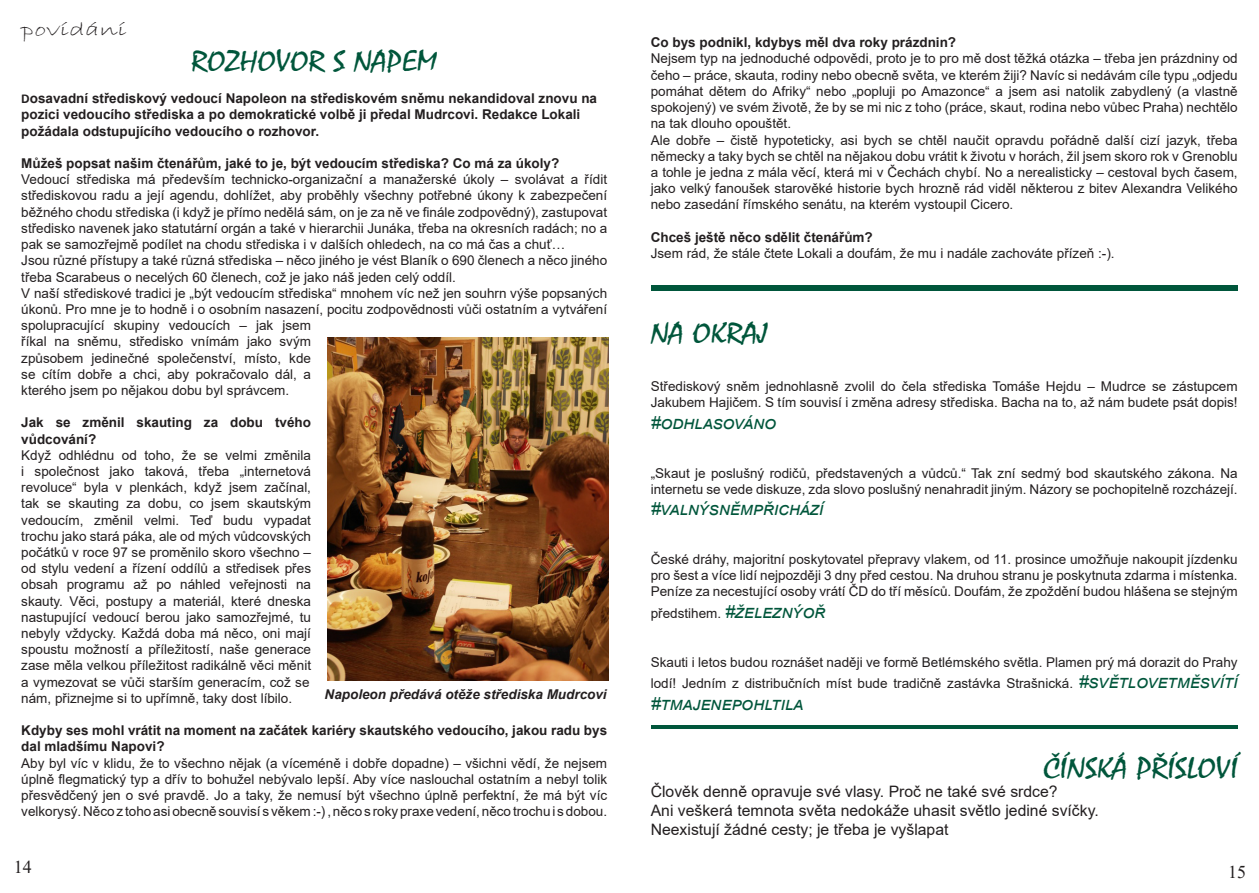
<style>
.page{position:relative;width:1259px;height:893px;background:#fff}
.page>*{position:absolute;margin:0;border:0;box-sizing:border-box;transform-origin:0 0}
.t1{font:30px "Mistral";color:#00563b;scale:1.15 1}
.t2{font:19.5px "Bradley Hand ITC";color:#231f20;scale:1.5 1}
.t3{font:italic 18px "Arial";color:#00563b}
.t4{font:18px "Times New Roman";color:#231f20}
.t5{font:15.75px/18.9px "Arial";color:#231f20}
.t6{font:13.5px/16.2px "Arial";color:#231f20}
.t7{font:700 13.5px/16.2px "Arial";color:#231f20}
.t8{font:italic 700 13.5px "Arial";color:#231f20}
.s1{font-family:"Calibri"}
.s2{font-style:italic;font-size:18px;color:#00563b}
</style>
<div class="page">
<img style="left:327px;top:337px;width:281px;height:343px">
<div style="left:651px;top:285px;width:586px;height:6px;background:#00563b"></div>
<hr style="left:651px;top:725px;width:586px;height:3px;background:#00563b">
<h2 class="t2" style="left:21px;top:17px;width:72px">povídání</h2>
<h1 class="t1" style="left:191px;top:43px;width:214px">ROZHOVOR S NAPEM</h1>
<p class="t7" style="left:21px;top:91px;width:577px"><span class="s1">D</span>osavadní střediskový vedoucí Napoleon na střediskovém sněmu nekandidoval znovu na pozici vedoucího střediska a po demokratické volbě ji předal Mudrcovi. Redakce Lokali požádala odstupujícího vedoucího o rozhovor.</p>
<p class="t7" style="left:21px;top:155px;width:539px">Můžeš popsat našim čtenářům, jaké to je, být vedoucím střediska? Co má za úkoly?</p>
<p class="t6" style="left:21px;top:171px;width:587px">Vedoucí střediska má především technicko-organizační a manažerské úkoly – svolávat a řídit střediskovou radu a její agendu, dohlížet, aby proběhly všechny potřebné úkony k zabezpečení běžného chodu střediska (i když je přímo nedělá sám, on je za ně ve finále zodpovědný), zastupovat středisko navenek jako statutární orgán a také v hierarchii Junáka, třeba na okresních radách; no a pak se samozřejmě podílet na chodu střediska i v dalších ohledech, na co má čas a chuť…<br>Jsou různé přístupy a také různá střediska – něco jiného je vést Blaník o 690 členech a něco jiného třeba Scarabeus o necelých 60 členech, což je jako náš jeden celý oddíl.<br>V naší střediskové tradici je „být vedoucím střediska“ mnohem víc než jen souhrn výše popsaných úkonů. Pro mne je to hodně i o osobním nasazení, pocitu zodpovědnosti vůči ostatním a vytváření spolupracující skupiny vedoucích – jak jsem<br>říkal na sněmu, středisko vnímám jako svým<br>způsobem jedinečné společenství, místo, kde<br>se cítím dobře a chci, aby pokračovalo dál, a<br>kterého jsem po nějakou dobu byl správcem.</p>
<p class="t7" style="left:21px;top:415px;width:291px">Jak se změnil skauting za dobu tvého vůdcování?</p>
<p class="t6" style="left:21px;top:447px;width:291px;text-align:justify">Když odhlédnu od toho, že se velmi změnila i společnost jako taková, třeba „internetová revoluce“ byla v plenkách, když jsem začínal, tak se skauting za dobu, co jsem skautským vedoucím, změnil velmi. Teď budu vypadat trochu jako stará páka, ale od mých vůdcovských počátků v roce 97 se proměnilo skoro všechno – od stylu vedení a řízení oddílů a středisek přes obsah programu až po náhled veřejnosti na skauty. Věci, postupy a materiál, které dneska nastupující vedoucí berou jako samozřejmé, tu nebyly vždycky. Každá doba má něco, oni mají spoustu možností a příležitostí, naše generace zase měla velkou příležitost radikálně věci měnit a vymezovat se vůči starším generacím, což se nám, přiznejme si to upřímně, taky dost líbilo.</p>
<p class="t7" style="left:21px;top:722px;width:587px">Kdyby ses mohl vrátit na moment na začátek kariéry skautského vedoucího, jakou radu bys dal mladšímu Napovi?</p>
<p class="t6" style="left:21px;top:755px;width:587px;text-align:justify">Aby byl víc v klidu, že to všechno nějak (a víceméně i dobře dopadne) – všichni vědí, že nejsem úplně flegmatický typ a dřív to bohužel nebývalo lepší. Aby více naslouchal ostatním a nebyl tolik přesvědčený jen o své pravdě. Jo a taky, že nemusí být všechno úplně perfektní, že má být víc velkorysý. Něco z toho asi obecně souvisí s věkem :-) , něco s roky praxe vedení, něco trochu i s dobou.</p>
<p class="t8" style="left:324px;top:685px;width:284px">Napoleon předává otěže střediska Mudrcovi</p>
<p class="t7" style="left:651px;top:35px;width:307px">Co bys podnikl, kdybys měl dva roky prázdnin?</p>
<p class="t6" style="left:651px;top:51px;width:588px">Nejsem typ na jednoduché odpovědi, proto je to pro mě dost těžká otázka – třeba jen prázdniny od čeho – práce, skauta, rodiny nebo obecně světa, ve kterém žiji? Navíc si nedávám cíle typu „odjedu pomáhat dětem do Afriky“ nebo „popluji po Amazonce“ a jsem asi natolik zabydlený (a vlastně spokojený) ve svém životě, že by se mi nic z toho (práce, skaut, rodina nebo vůbec Praha) nechtělo na tak dlouho opouštět.<br>Ale dobře – čistě hypoteticky, asi bych se chtěl naučit opravdu pořádně další cizí jazyk, třeba německy a taky bych se chtěl na nějakou dobu vrátit k životu v horách, žil jsem skoro rok v Grenoblu a tohle je jedna z mála věcí, která mi v Čechách chybí. No a nerealisticky – cestoval bych časem, jako velký fanoušek starověké historie bych hrozně rád viděl některou z bitev Alexandra Velikého nebo zasedání římského senátu, na kterém vystoupil Cicero.</p>
<p class="t7" style="left:651px;top:229px;width:224px">Chceš ještě něco sdělit čtenářům?</p>
<p class="t6" style="left:651px;top:245px;width:465px">Jsem rád, že stále čtete Lokali a doufám, že mu i nadále zachováte přízeň :-).</p>
<h1 class="t1" style="left:651px;top:315px;width:103px">NA OKRAJ</h1>
<p class="t6" style="left:651px;top:378px;width:588px">Střediskový sněm jednohlasně zvolil do čela střediska Tomáše Hejdu – Mudrce se zástupcem<br>Jakubem Hajičem. S tím souvisí i změna adresy střediska. Bacha na to, až nám budete psát dopis!</p>
<h3 class="t3" style="left:651px;top:411px;width:127px">#odhlasováno</h3>
<p class="t6" style="left:651px;top:465px;width:588px">„Skaut je poslušný rodičů, představených a vůdců.“ Tak zní sedmý bod skautského zákona. Na internetu se vede diskuze, zda slovo poslušný nenahradit jiným. Názory se pochopitelně rozcházejí.</p>
<h3 class="t3" style="left:651px;top:497px;width:174px">#valnýsněmpřichází</h3>
<p class="t6" style="left:651px;top:551px;width:588px;text-align:justify">České dráhy, majoritní poskytovatel přepravy vlakem, od 11. prosince umožňuje nakoupit jízdenku pro šest a více lidí nejpozději 3 dny před cestou. Na druhou stranu je poskytnuta zdarma i místenka.<br>Peníze za necestující osoby vrátí ČD do tří měsíců. Doufám, že zpoždění budou hlášena se stejným</p>
<p class="t6" style="left:651px;top:605px;width:176px">předstihem. <span class="s2">#železnýoř</span></p>
<p class="t6" style="left:651px;top:651px;width:588px;line-height:21.6px">Skauti i letos budou roznášet naději ve formě Betlémského světla. Plamen prý má dorazit do Prahy lodí! Jedním z distribučních míst bude tradičně zastávka Strašnická. <span class="s2">#světlovetměsvítí</span></p>
<h3 class="t3" style="left:651px;top:692px;width:154px">#tmajenepohltila</h3>
<h1 class="t1" style="left:1043px;top:750px;width:170px">ČÍNSKÁ PŘÍSLOVÍ</h1>
<p class="t5" style="left:651px;top:782px;width:449px">Člověk denně opravuje své vlasy. Proč ne také své srdce?<br>Ani veškerá temnota světa nedokáže uhasit světlo jediné svíčky.<br>Neexistují žádné cesty; je třeba je vyšlapat</p>
<h3 class="t4" style="left:14px;top:854px;width:19px">14</h3>
<h3 class="t4" style="left:1228px;top:859px;width:19px">15</h3>
</div>
